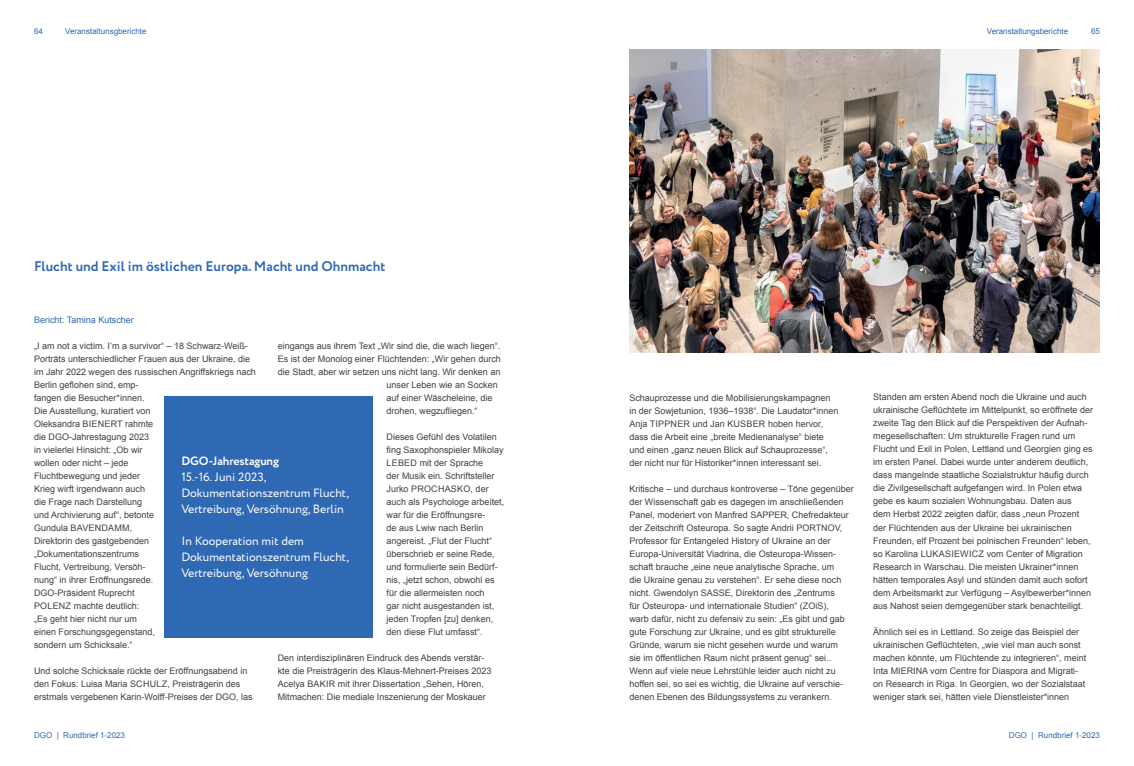
<style>
.page{position:relative;width:1134px;height:766px;background:#fff}
.page>*{position:absolute;margin:0;border:0;box-sizing:border-box;transform-origin:0 0}
.t1{font:700 14px "Circe";color:#3069b3}
.t2{font:12px/16px "Circe";color:#fff}
.t3{font:700 12px "Circe";letter-spacing:-.01em;color:#fff}
.t4{font:9px/13px "Arial";color:#414042}
.t5{font:9px "Arial";color:#3069b3}
.t6{font:8px "Arial";color:#3069b3}
</style>
<div class="page">
<img style="left:629px;top:49px;width:471px;height:303px">
<div style="left:164px;top:396px;width:208px;height:241px;background:#3069b3"></div>
<p class="t6" style="left:34px;top:26px;width:10px">64</p>
<p class="t6" style="left:65px;top:26px;width:83px">Veranstaltunsgberichte</p>
<p class="t6" style="left:987px;top:26px;width:83px">Veranstaltungsberichte</p>
<p class="t6" style="left:1091px;top:26px;width:10px">65</p>
<h1 class="t1" style="left:34px;top:256px;width:353px">Flucht und Exil im östlichen Europa. Macht und Ohnmacht</h1>
<p class="t5" style="left:34px;top:313px;width:101px">Bericht: Tamina Kutscher</p>
<p class="t4" style="left:34px;top:339px;width:223px">„I am not a victim. I’m a survivor“ – 18 Schwarz-Weiß-<br>Porträts unterschiedlicher Frauen aus der Ukraine, die im Jahr 2022 wegen des russischen Angriffskriegs nach<br>Berlin geflohen sind, emp-<br>fangen die Besucher*innen.<br>Die Ausstellung, kuratiert von<br>Oleksandra BIENERT rahmte<br>die DGO-Jahrestagung 2023<br>in vielerlei Hinsicht: „Ob wir<br>wollen oder nicht – jede<br>Fluchtbewegung und jeder<br>Krieg wirft irgendwann auch<br>die Frage nach Darstellung<br>und Archivierung auf“, betonte<br>Gundula BAVENDAMM,<br>Direktorin des gastgebenden „Dokumentationszentrums<br>Flucht, Vertreibung, Versöh-<br>nung“ in ihrer Eröffnungsrede.<br>DGO-Präsident Ruprecht<br>POLENZ machte deutlich:<br>„Es geht hier nicht nur um<br>einen Forschungsgegenstand,<br>sondern um Schicksale.“</p>
<p class="t4" style="left:34px;top:664px;width:220px">U nd solche Schicksale rückte der Eröffnungsabend in den Fokus: Luisa Maria SCHU LZ, Preisträgerin des erstmals vergebenen Karin-Wolff-Preises der DGO, las</p>
<p class="t4" style="left:278px;top:339px;width:224px">eingangs aus ihrem Text „Wir sind die, die wach liegen“.</p>
<p class="t4" style="left:278px;top:352px;width:225px">Es ist der Monolog einer Flüchtenden: „Wir gehen durch</p>
<p class="t4" style="left:278px;top:365px;width:224px">die Stadt, aber wir setzen uns nicht lang. Wir denken an</p>
<p class="t4" style="left:387px;top:378px;width:113px">unser Leben wie an Socken</p>
<p class="t4" style="left:387px;top:391px;width:108px">auf einer Wäscheleine, die</p>
<p class="t4" style="left:387px;top:404px;width:93px">drohen, wegzufliegen.“</p>
<p class="t4" style="left:387px;top:430px;width:119px">Dieses Gefühl des Volatilen fing Saxophonspieler Mikolay<br>LEBED mit der Sprache<br>der Musik ein. Schriftsteller<br>Jurko PROCHASKO, der auch als Psychologe arbeitet, war für die Eröffnungsre-<br>de aus Lwiw nach Berlin angereist. „Flut der Flucht“ überschrieb er seine Rede, und formulierte sein Bedürf&shy;nis, „jetzt schon, obwohl es für die allermeisten noch<br>gar nicht ausgestanden ist, jeden Tropfen [zu] denken, den diese Flut umfasst“.</p>
<p class="t4" style="left:278px;top:651px;width:215px">Den interdisziplinären Eindruck des Abends verstär&shy;kte die Preisträgerin des Klaus-Mehnert-Preises 2023<br>Acelya BAKIR mit ihrer Dissertation „Sehen, Hören, Mitmachen: Die mediale Inszenierung der Moskauer</p>
<h2 class="t3" style="left:181px;top:453px;width:99px">DGO-Jahrestagung</h2>
<h2 class="t2" style="left:181px;top:469px;width:169px">15.-16. Juni 2023,<br>Dokumentationszentrum Flucht,<br>Vertreibung, Versöhnung, Berlin</h2>
<h2 class="t2" style="left:181px;top:533px;width:169px">In Kooperation mit dem<br>Dokumentationszentrum Flucht,<br>Vertreibung, Versöhnung</h2>
<p class="t6" style="left:34px;top:729px;width:93px">DGO | Rundbrief 1-2023</p>
<p class="t4" style="left:629px;top:391px;width:211px">Schauprozesse und die Mobilisierungskampagnen in der Sowjetunion, 1936–1938“. Die Laudator*innen Anja TIPPNER und Jan KU SBER hoben hervor, dass die Arbeit eine „breite Medienanalyse“ biete und einen „ganz neuen Blick auf Schauprozesse“, der nicht nur für Historiker*innen interessant sei.</p>
<p class="t4" style="left:629px;top:482px;width:226px">Kritische – und durchaus kontroverse – Töne gegenüber der Wissenschaft gab es dagegen im anschließenden Panel, moderiert von Manfred SAPPER, Chefredakteur der Zeitschrift Osteuropa. So sagte Andrii PORTNOV, Professor für Entangeled History of Ukraine an der Europa-Universität Viadrina, die Osteuropa-Wissen&shy;schaft brauche „eine neue analytische Sprache, um<br>die Ukraine genau zu verstehen“. Er sehe diese noch nicht. Gwendolyn SASSE, Direktorin des „Zentrums<br>für Osteuropa- und internationale Studien“ (ZOiS),<br>warb dafür, nicht zu defensiv zu sein: „Es gibt und gab gute Forschung zur Ukraine, und es gibt strukturelle Gründe, warum sie nicht gesehen wurde und warum<br>sie im öffentlichen Raum nicht präsent genug“ sei..<br>Wenn auf viele neue Lehrstühle leider auch nicht zu hoffen sei, so sei es wichtig, die Ukraine auf verschie&shy;denen Ebenen des Bildungssystems zu verankern.</p>
<p class="t4" style="left:873px;top:391px;width:222px">Standen am ersten Abend noch die U kraine und auch ukrainische Geflüchtete im Mittelpunkt, so eröffnete der zweite Tag den Blick auf die Perspektiven der Aufnah&shy;megesellschaften: U m strukturelle Fragen rund um Flucht und Exil in Polen, Lettland und Georgien ging es im ersten Panel. Dabei wurde unter anderem deutlich, dass mangelnde staatliche Sozialstruktur häufig durch die Zivilgesellschaft aufgefangen wird. In Polen etwa gebe es kaum sozialen Wohnungsbau. Daten aus<br>dem Herbst 2022 zeigten dafür, dass „neun Prozent der Flüchtenden aus der Ukraine bei ukrainischen Freunden, elf Prozent bei polnischen Freunden“ leben, so Karolina LU KASIEWICZ vom Center of Migration Research in Warschau. Die meisten Ukrainer*innen hätten temporales Asyl und stünden damit auch sofort dem Arbeitsmarkt zur Verfügung – Asylbewerber*innen aus Nahost seien demgegenüber stark benachteiligt.</p>
<p class="t4" style="left:873px;top:624px;width:215px">Ähnlich sei es in Lettland. So zeige das Beispiel der ukrainischen Geflüchteten, „wie viel man auch sonst machen könnte, um Flüchtende zu integrieren“, meint Inta MIERINA vom Centre for Diaspora and Migrati&shy;on Research in Riga. In Georgien, wo der Sozialstaat weniger stark sei, hätten viele Dienstleister*innen</p>
<p class="t6" style="left:1009px;top:729px;width:93px">DGO | Rundbrief 1-2023</p>
</div>
